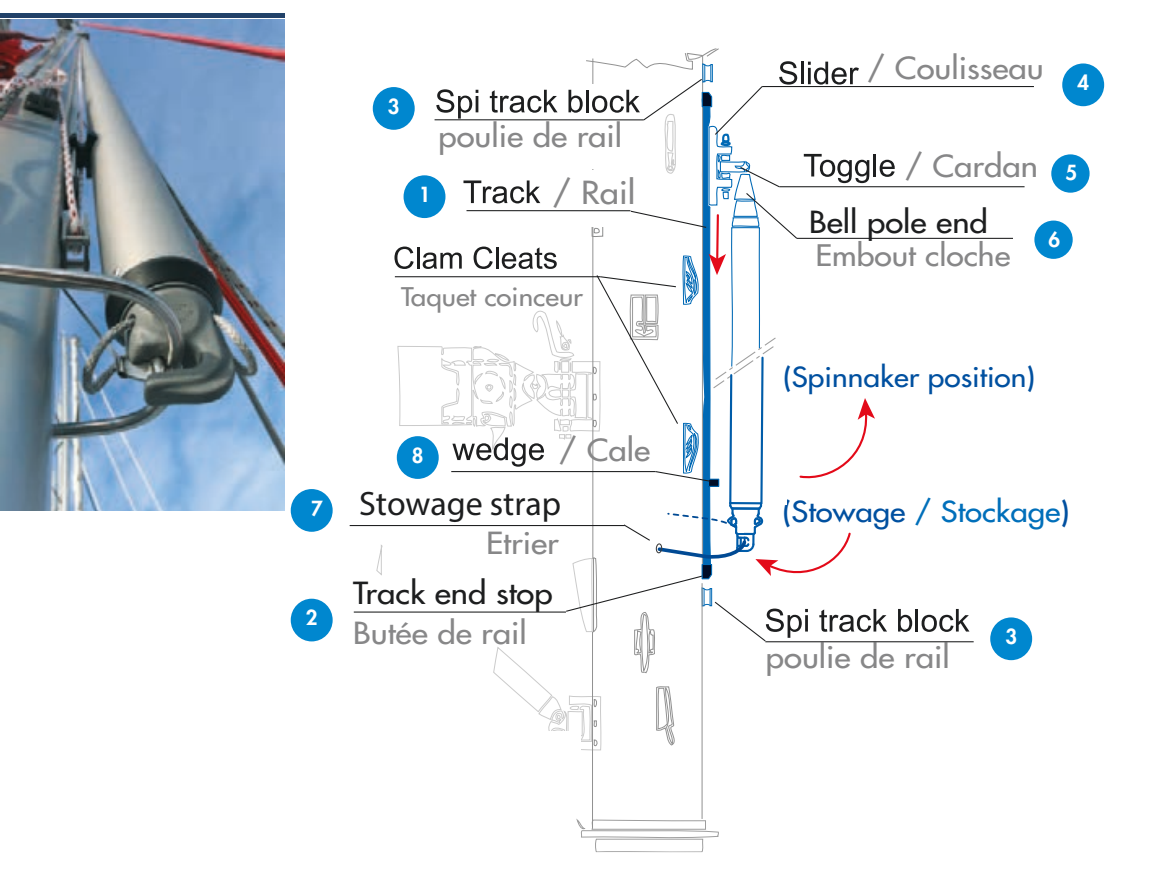
<style>
.page{position:relative;width:1174px;height:893px;background:#fff}
.page>*{position:absolute;margin:0;border:0;box-sizing:border-box;transform-origin:0 0}
.t1{font:33.98px "Myriad Pro";color:#1d1e1f}
.t2{font:500 31.05px "Futura Std";color:#878788;scale:1.11 1}
.t3{font:500 29.7px "Futura Std";color:#878788;scale:1.11 1}
.t4{font:500 29.7px "Futura Std";color:#1d1e1f;scale:1.11 1}
.t5{font:500 28.8px "Futura Std";color:#878788;scale:1.11 1}
.t6{font:500 28.12px "Futura Std";color:#0050a0;scale:1.11 1}
.t7{font:500 27px "Futura Std";color:#0050a0;scale:1.11 1}
.t8{font:500 24.97px "Futura Std";color:#878788;scale:1.11 1}
.t9{font:800 20.25px "Futura";color:#fff}
.s1{color:#006fba}
</style>
<div class="page">
<div style="left:594px;top:838px;width:109px;height:14px;border:1px solid #9e9e9e"></div>
<svg style="left:576px;top:819px;width:143px;height:20px"></svg>
<svg style="left:376px;top:545px;width:6px;height:30px"></svg>
<hr style="left:592px;top:631px;width:1px;height:196px;background:#919191">
<hr style="left:779px;top:186px;width:245px;height:1px;background:#1d1e1f">
<hr style="left:796px;top:238px;width:216px;height:1px;background:#1d1e1f">
<hr style="left:354px;top:611px;width:212px;height:1px;background:#1d1e1f">
<hr style="left:349px;top:525px;width:275px;height:1px;background:#1d1e1f">
<hr style="left:761px;top:86px;width:272px;height:1px;background:#1d1e1f">
<hr style="left:915px;top:609px;width:3px;height:22px;background:#1d1e1f">
<svg style="left:921px;top:609px;width:48px;height:23px"></svg>
<hr style="left:765px;top:641px;width:208px;height:1px;background:#1d1e1f">
<hr style="left:701px;top:583px;width:1px;height:235px;background:#919191">
<svg style="left:394px;top:48px;width:517px;height:706px"></svg>
<div style="left:403px;top:175px;width:42px;height:43px;background:#0087cf;border-radius:50%"></div>
<div style="left:291px;top:598px;width:41px;height:43px;background:#0087cf;border-radius:50%"></div>
<div style="left:372px;top:87px;width:42px;height:43px;background:#0087cf;border-radius:50%"></div>
<div style="left:989px;top:617px;width:42px;height:43px;background:#0087cf;border-radius:50%"></div>
<div style="left:291px;top:489px;width:41px;height:42px;background:#0087cf;border-radius:50%"></div>
<div style="left:396px;top:436px;width:42px;height:43px;background:#0087cf;border-radius:50%"></div>
<div style="left:1061px;top:63px;width:42px;height:43px;background:#0087cf;border-radius:50%"></div>
<img style="left:0;top:13px;width:284px;height:497px">
<div style="left:1034px;top:220px;width:38px;height:39px;background:#0087cf;border-radius:50%"></div>
<div style="left:1050px;top:154px;width:39px;height:39px;background:#0087cf;border-radius:50%"></div>
<p class="t9" style="left:388px;top:96px;width:13px">3</p>
<p class="t9" style="left:418px;top:185px;width:13px">1</p>
<p class="t3" style="left:438px;top:121px;width:167px">poulie de rail</p>
<p class="t2" style="left:552px;top:177px;width:76px">/ Rail</p>
<p class="t8" style="left:401px;top:283px;width:165px">Taquet coinceur</p>
<p class="t9" style="left:311px;top:498px;width:13px">7</p>
<p class="t9" style="left:306px;top:608px;width:13px">2</p>
<p class="t9" style="left:412px;top:445px;width:13px">8</p>
<p class="t3" style="left:559px;top:434px;width:84px">/ Cale</p>
<p class="t1" style="left:359px;top:482px;width:203px">Stowage strap</p>
<p class="t3" style="left:486px;top:527px;width:67px">Etrier</p>
<p class="t4" style="left:353px;top:578px;width:181px">Track end stop</p>
<p class="t3" style="left:353px;top:617px;width:158px">Butée de rail</p>
<p class="t3" style="left:867px;top:53px;width:160px">/ Coulisseau</p>
<p class="t9" style="left:1077px;top:73px;width:13px">4</p>
<p class="t3" style="left:904px;top:151px;width:122px">/ Cardan</p>
<p class="t9" style="left:1065px;top:163px;width:13px">5</p>
<p class="t4" style="left:809px;top:207px;width:162px">Bell pole end</p>
<p class="t5" style="left:815px;top:240px;width:177px">Embout cloche</p>
<p class="t9" style="left:1048px;top:229px;width:13px">6</p>
<p class="t7" style="left:782px;top:363px;width:229px">(Spinnaker position)</p>
<p class="t6" style="left:782px;top:497px;width:260px">(Stowage <span class="s1">/ Stockage</span>)</p>
<p class="t3" style="left:765px;top:641px;width:167px">poulie de rail</p>
<p class="t9" style="left:1005px;top:627px;width:13px">3</p>
</div>
